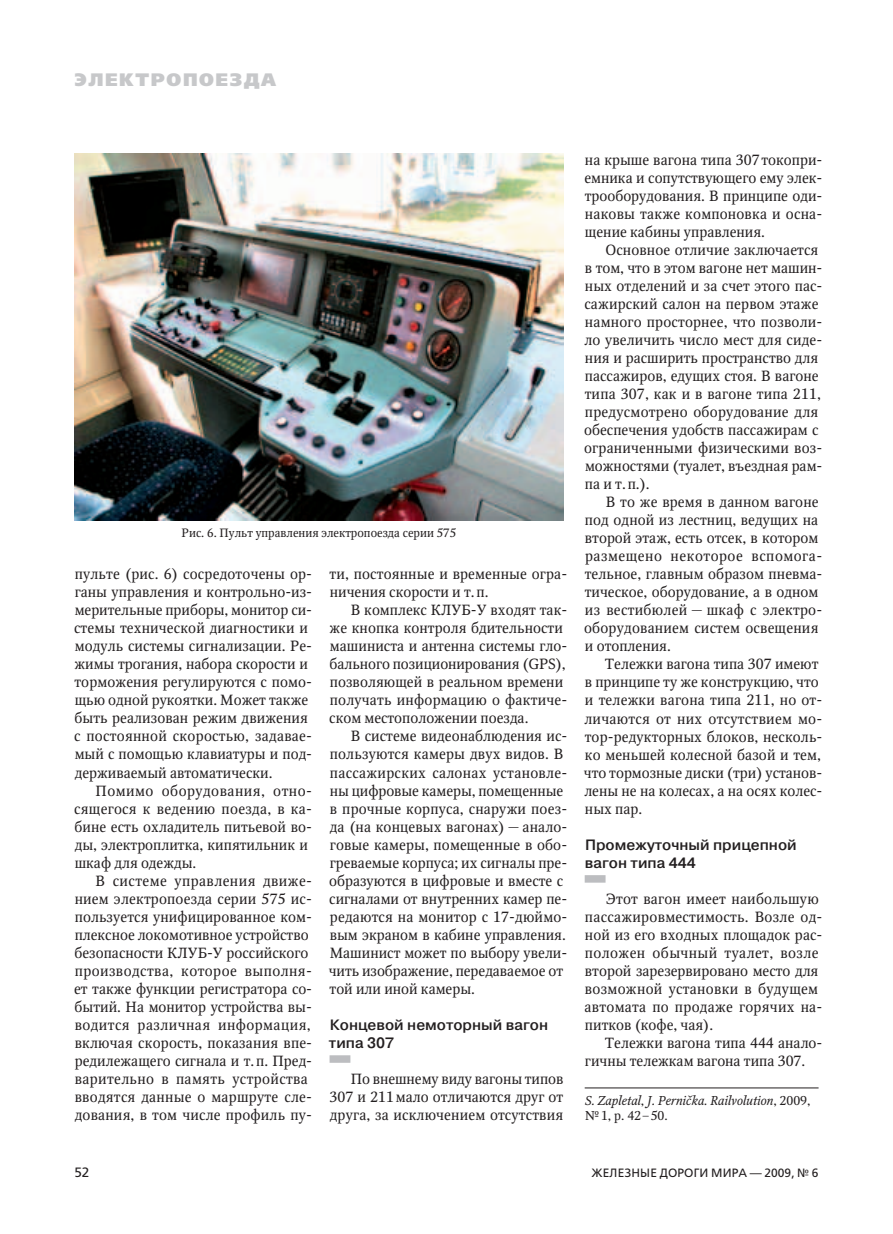
<style>
.page{position:relative;width:893px;height:1234px;background:#fff}
.page>*{position:absolute;margin:0;border:0;box-sizing:border-box;transform-origin:0 0}
.t1{font:800 18px "Free Set";letter-spacing:.09em;color:#c7c8ca}
.t2{font:500 15px/18px "Pragmatica";color:#231f20}
.t3{font:14.7px/18px "Octava";letter-spacing:.005em;color:#231f20}
.t4{font:13.5px "Free Set";color:#231f20}
.t5{font:italic 12.75px/15px "Octava";color:#231f20}
.t6{font:12px "Octava";color:#231f20}
.t7{font:12px "Free Set";letter-spacing:.01em;color:#231f20}
.s1{font-style:normal}
</style>
<div class="page">
<svg style="left:330px;top:1055px;width:20px;height:7px"></svg>
<div style="left:585px;top:874px;width:21px;height:8px;background:#bcbdc0"></div>
<hr style="left:585px;top:1087px;width:234px;height:1px;background:#231f20">
<img style="left:74px;top:153px;width:489px;height:367px">
<p class="t1" style="left:74px;top:68px;width:203px">Электропоезда</p>
<p class="t6" style="left:182px;top:525px;width:276px">Рис. 6. Пульт управления электропоезда серии 575</p>
<p class="t3" style="left:74px;top:565px;width:240px">пульте (рис. 6) сосредоточены ор&shy;ганы управления и контрольно-из&shy;мерительные приборы, монитор си&shy;стемы технической диагностики и модуль системы сигнализации. Ре&shy;жимы трогания, набора скорости и торможения регулируются с помо&shy;щью одной рукоятки. Может также быть реализован режим движения с постоянной скоростью, задавае&shy;мый с помощью клавиатуры и под&shy;держиваемый автоматически.</p>
<p class="t3" style="left:74px;top:781px;width:240px;text-indent:21px">Помимо оборудования, отно&shy;сящегося к ведению поезда, в ка&shy;бине есть охладитель питьевой во&shy;ды, электроплитка, кипятильник и шкаф для одежды.</p>
<p class="t3" style="left:74px;top:871px;width:240px;text-indent:21px">В системе управления движе&shy;нием электропоезда серии 575 ис&shy;пользуется унифицированное ком&shy;плексное локомотивное устройство безопасности КЛУБ-У российского производства, которое выполня&shy;ет также функции регистратора со&shy;бытий. На монитор устройства вы&shy;водится различная информация, включая скорость, показания впе&shy;редилежащего сигнала и т.п. Пред&shy;варительно в память устройства вводятся данные о маршруте сле&shy;дования, в том числе профиль пу-</p>
<p class="t3" style="left:330px;top:565px;width:239px">ти, постоянные и временные огра&shy;ничения скорости и т.п.</p>
<p class="t3" style="left:329px;top:601px;width:240px;text-indent:21px">В комплекс КЛУБ-У входят так&shy;же кнопка контроля бдительности машиниста и антенна системы гло&shy;бального позиционирования (GPS), позволяющей в реальном времени получать информацию о фактиче&shy;ском местоположении поезда.</p>
<p class="t3" style="left:329px;top:727px;width:240px;text-indent:22px">В системе видеонаблюдения ис&shy;пользуются камеры двух видов. В пассажирских салонах установле&shy;ны цифровые камеры, помещенные в прочные корпуса, снаружи поез&shy;да (на концевых вагонах) — анало&shy;говые камеры, помещенные в обо&shy;греваемые корпуса; их сигналы пре&shy;образуются в цифровые и вместе с сигналами от внутренних камер пе&shy;редаются на монитор с 17‑дюймо&shy;вым экраном в кабине управления.<br>Машинист может по выбору увели&shy;чить изображение, передаваемое от той или иной камеры.</p>
<p class="t2" style="left:329px;top:1015px;width:221px">Концевой немоторный вагон типа 307</p>
<p class="t3" style="left:329px;top:1069px;width:235px;text-align:justify;text-indent:21px">По внешнему виду вагоны типов 307 и 211мало отличаются друг от друга, за исключением отсутствия</p>
<p class="t3" style="left:584px;top:151px;width:240px;text-align:justify">на крыше вагона типа 307токопри&shy;емника и сопутствующего ему элек&shy;трооборудования. В принципе оди&shy;наковы также компоновка и осна&shy;щение кабины управления.</p>
<p class="t3" style="left:584px;top:241px;width:240px;text-indent:21px">Основное отличие заключается в том, что в этом вагоне нет машин&shy;ных отделений и за счет этого пас&shy;сажирский салон на первом этаже намного просторнее, что позволи&shy;ло увеличить число мест для сиде&shy;ния и расширить пространство для пассажиров, едущих стоя. В вагоне типа 307, как и в вагоне типа 211, предусмотрено оборудование для обеспечения удобств пассажирам с ограниченными физическими воз&shy;можностями (туалет, въездная рам&shy;па и т.п.).</p>
<p class="t3" style="left:584px;top:493px;width:240px;text-indent:22px">В то же время в данном вагоне под одной из лестниц, ведущих на второй этаж, есть отсек, в котором размещено некоторое вспомога&shy;тельное, главным образом пневма&shy;тическое, оборудование, а в одном из вестибюлей — шкаф с электро&shy;оборудованием систем освещения и отопления.</p>
<p class="t3" style="left:584px;top:655px;width:240px;text-indent:21px">Тележки вагона типа 307 имеют в принципе ту же конструкцию, что и тележки вагона типа 211, но от&shy;личаются от них отсутствием мо&shy;тор-редукторных блоков, несколь&shy;ко меньшей колесной базой и тем, что тормозные диски (три) установ&shy;лены не на колесах, а на осях колес&shy;ных пар.</p>
<p class="t2" style="left:585px;top:835px;width:213px">Промежуточный прицепной вагон типа 444</p>
<p class="t3" style="left:585px;top:889px;width:239px;text-indent:21px">Этот вагон имеет наибольшую пассажировместимость. Возле од&shy;ной из его входных площадок рас&shy;положен обычный туалет, возле второй зарезервировано место для возможной установки в будущем автомата по продаже горячих на&shy;питков (кофе, чая).</p>
<p class="t3" style="left:585px;top:1033px;width:239px;text-indent:20px">Тележки вагона типа 444 анало&shy;гичны тележкам вагона типа 307.</p>
<p class="t5" style="left:585px;top:1092px;width:227px">S. Zapletal<span class="s1">,</span> J. Pernička. Railvolution<span class="s1">, 2009, №1, р. 42–50.</span></p>
<p class="t4" style="left:74px;top:1163px;width:17px">52</p>
<p class="t7" style="left:591px;top:1165px;width:229px">Железные дороги мира — 2009, № 6</p>
</div>
